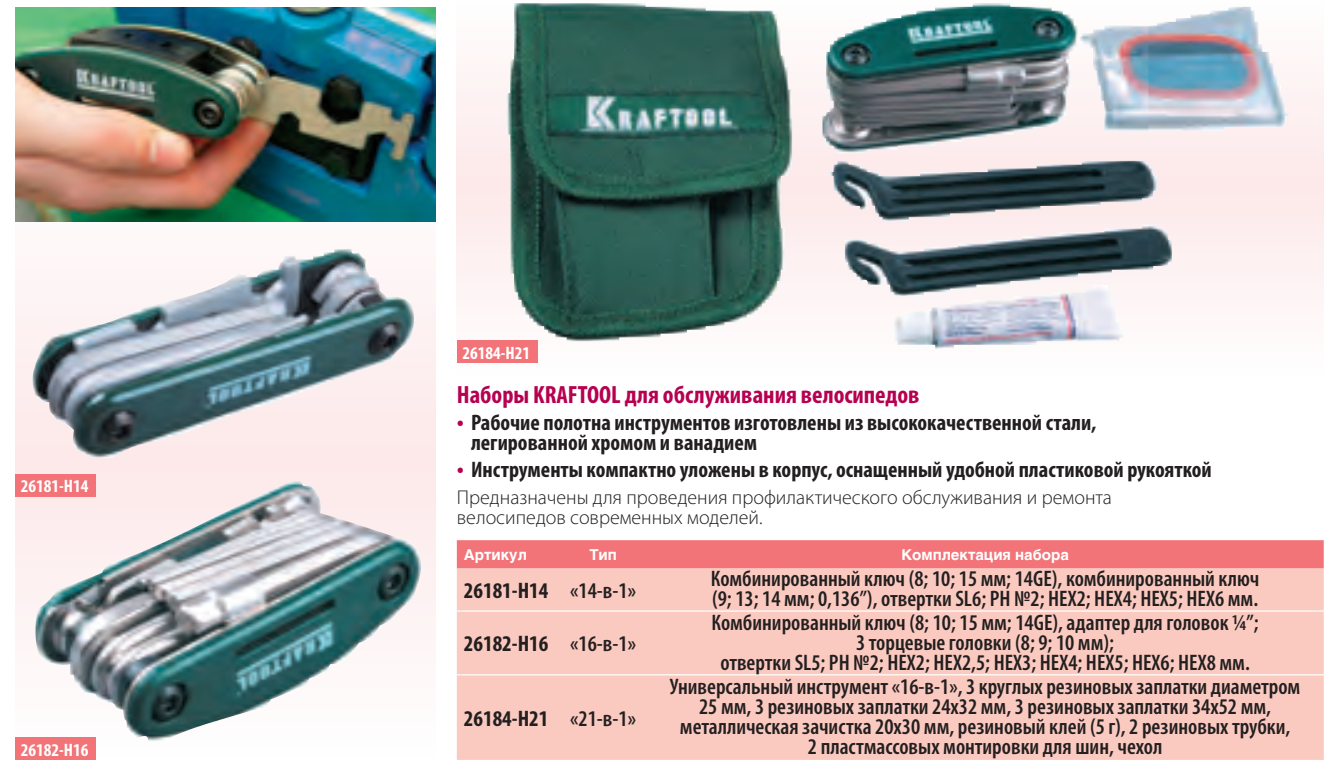
<style>
.page{position:relative;width:1339px;height:777px;background:#fff}
.page>*{position:absolute;margin:0;border:0;box-sizing:border-box;transform-origin:0 0}
.Zagolovok_art_HAND{font:700 condensed 25px "Myriad Pro";color:#b60150}
.Table_Style_HAND{font:600 condensed 22.5px/20px "Myriad Pro";color:#231f20;text-align:center}
.Text_bullet_HAND{font:700 condensed 22.5px/20px "Myriad Pro";color:#231f20}
.Table_style_artikul{font:700 condensed 22.5px "Myriad Pro";color:#231f20}
.Text_HAND{font:300 20px/20px "Myriad Pro";color:#231f20}
._7_2_artikul_vinos{font:700 condensed 18px "Myriad Pro";color:#fff}
.Table_zagolovok_HAND{font:700 15px "Helios";color:#fff}
.s1{font-size:25px;color:#b60150}
</style>
<div class="page">
<div style="left:15px;top:152px;width:420px;height:608px;background:linear-gradient(to right,#fef4f4,#fef5f5)"></div>
<div style="left:457px;top:0;width:866px;height:376px;background:linear-gradient(to bottom,#fdf3f3,#fdf2f2)"></div>
<div style="left:457px;top:540px;width:866px;height:28px;background:#f27478"></div>
<div style="left:457px;top:568px;width:866px;height:192px;background:#fac9bf"></div>
<hr style="left:457px;top:610px;width:103px;height:2px;background:#fff">
<hr style="left:560px;top:610px;width:86px;height:2px;background:#fff">
<hr style="left:646px;top:610px;width:677px;height:2px;background:#fff">
<hr style="left:457px;top:674px;width:103px;height:1px;background:#fff">
<hr style="left:560px;top:674px;width:86px;height:1px;background:#fff">
<hr style="left:646px;top:674px;width:677px;height:1px;background:#fff">
<img style="left:34px;top:481px;width:391px;height:260px">
<img style="left:506px;top:3px;width:782px;height:346px">
<img style="left:28px;top:249px;width:388px;height:209px">
<div style="left:15px;top:738px;width:81px;height:22px;background:#f27478"></div>
<div style="left:15px;top:474px;width:81px;height:22px;background:#f27478"></div>
<div style="left:457px;top:341px;width:80px;height:22px;background:#f27478"></div>
<img style="left:15px;top:8px;width:420px;height:214px">
<p class="_7_2_artikul_vinos" style="left:21px;top:476px;width:69px">26181-H14</p>
<p class="_7_2_artikul_vinos" style="left:21px;top:740px;width:69px">26182-H16</p>
<p class="_7_2_artikul_vinos" style="left:462px;top:343px;width:69px">26184-H21</p>
<p class="Zagolovok_art_HAND" style="left:457px;top:381px;width:464px">Наборы KRAFTOOL для обслуживания велосипедов</p>
<p class="Text_bullet_HAND" style="left:471px;top:413px;width:627px;text-indent:-14px"><span class="s1">•</span> Рабочие полотна инструментов изготовлены из высококачественной стали, легированной хромом и ванадием</p>
<p class="Text_bullet_HAND" style="left:457px;top:460px;width:756px"><span class="s1">•</span> Инструменты компактно уложены в корпус, оснащенный удобной пластиковой рукояткой</p>
<p class="Text_HAND" style="left:457px;top:488px;width:656px">Предназначены для проведения профилактического обслуживания и ремонта велосипедов современных моделей.</p>
<p class="Table_zagolovok_HAND" style="left:464px;top:546px;width:64px">Артикул</p>
<p class="Table_zagolovok_HAND" style="left:589px;top:546px;width:29px">Тип</p>
<p class="Table_zagolovok_HAND" style="left:901px;top:546px;width:169px">Комплектация набора</p>
<p class="Table_style_artikul" style="left:464px;top:578px;width:86px">26181-H14</p>
<p class="Table_Style_HAND" style="left:570px;top:581px;width:67px">«14-в-1»</p>
<p class="Table_Style_HAND" style="left:711px;top:569px;width:550px;text-align:left">Комбинированный ключ (8; 10; 15 мм; 14GE), комбинированный ключ (9; 13; 14 мм; 0,136”), отвертки SL6; PH №2; HEX2; HEX4; HEX5; HEX6 мм.</p>
<p class="Table_style_artikul" style="left:464px;top:631px;width:86px">26182-H16</p>
<p class="Table_Style_HAND" style="left:570px;top:634px;width:67px">«16-в-1»</p>
<p class="Table_style_artikul" style="left:464px;top:706px;width:86px">26184-H21</p>
<p class="Table_Style_HAND" style="left:570px;top:709px;width:67px">«21-в-1»</p>
<p class="Table_Style_HAND" style="left:711px;top:613px;width:548px">Комбинированный ключ (8; 10; 15 мм; 14GE), адаптер для головок ¼”;<br>3 торцевые головки (8; 9; 10 мм);<br>отвертки SL5; PH №2; HEX2; HEX2,5; HEX3; HEX4; HEX5; HEX6; HEX8 мм.</p>
<p class="Table_Style_HAND" style="left:670px;top:677px;width:632px">Универсальный инструмент «16-в-1», 3 круглых резиновых заплатки диаметром 25 мм, 3 резиновых заплатки 24х32 мм, 3 резиновых заплатки 34х52 мм, металлическая зачистка 20х30 мм, резиновый клей (5 г), 2 резиновых трубки,<br>2 пластмассовых монтировки для шин, чехол</p>
</div>
